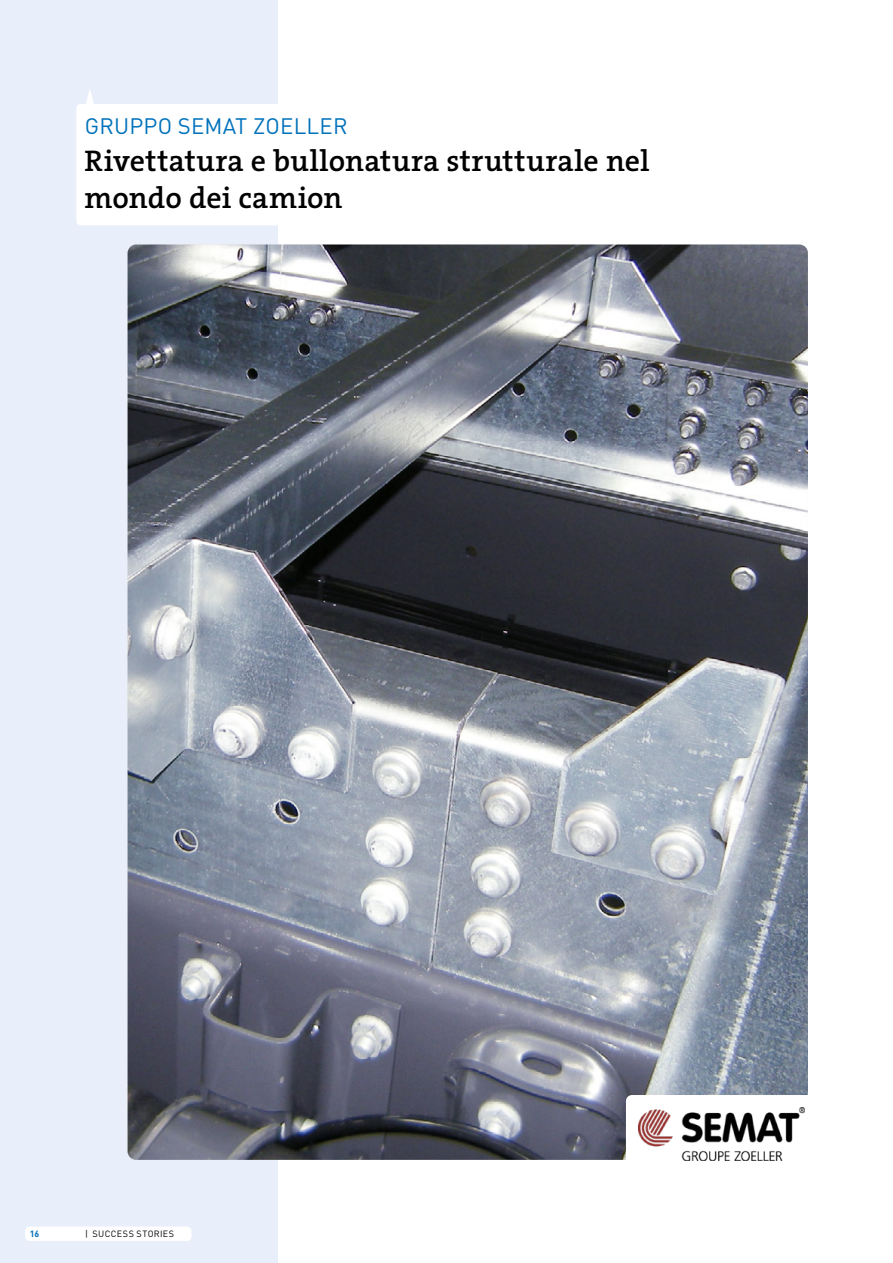
<style>
.page{position:relative;width:893px;height:1263px;background:#fff}
.page>*{position:absolute;margin:0;border:0;box-sizing:border-box;transform-origin:0 0}
.t1{font:30px/37.2px "The Serif HP6 Se Bld";letter-spacing:.005em;color:#000}
.t2{font:22.2px "DINOT";letter-spacing:.01em;color:#0072bb}
.t3{font:9px "DINOT";letter-spacing:.04em;color:#000}
.t4{font:700 9px "DINOT";color:#0072bb}
</style>
<div class="page">
<div style="left:0;top:0;width:278px;height:1263px;background:#e9effa"></div>
<div style="left:25px;top:1227px;width:166px;height:14px;background:#fff;border-radius:4px"></div>
<img style="left:128px;top:244px;width:680px;height:916px">
<div style="left:76px;top:104px;width:202px;height:121px;background:#fff"></div>
<svg style="left:85px;top:90px;width:9px;height:17px"></svg>
<svg style="left:626px;top:1095px;width:182px;height:65px"></svg>
<img style="left:639px;top:1107px;width:166px;height:54px">
<p class="t2" style="left:85px;top:111px;width:264px">GRUPPO SEMAT ZOELLER</p>
<p class="t1" style="left:85px;top:142px;width:566px">Rivettatura e bullonatura strutturale nel mondo dei camion</p>
<p class="t4" style="left:30px;top:1227px;width:11px">16</p>
<p class="t3" style="left:85px;top:1227px;width:4px">|</p>
<p class="t3" style="left:93px;top:1227px;width:83px">SUCCESS STORIES</p>
</div>
